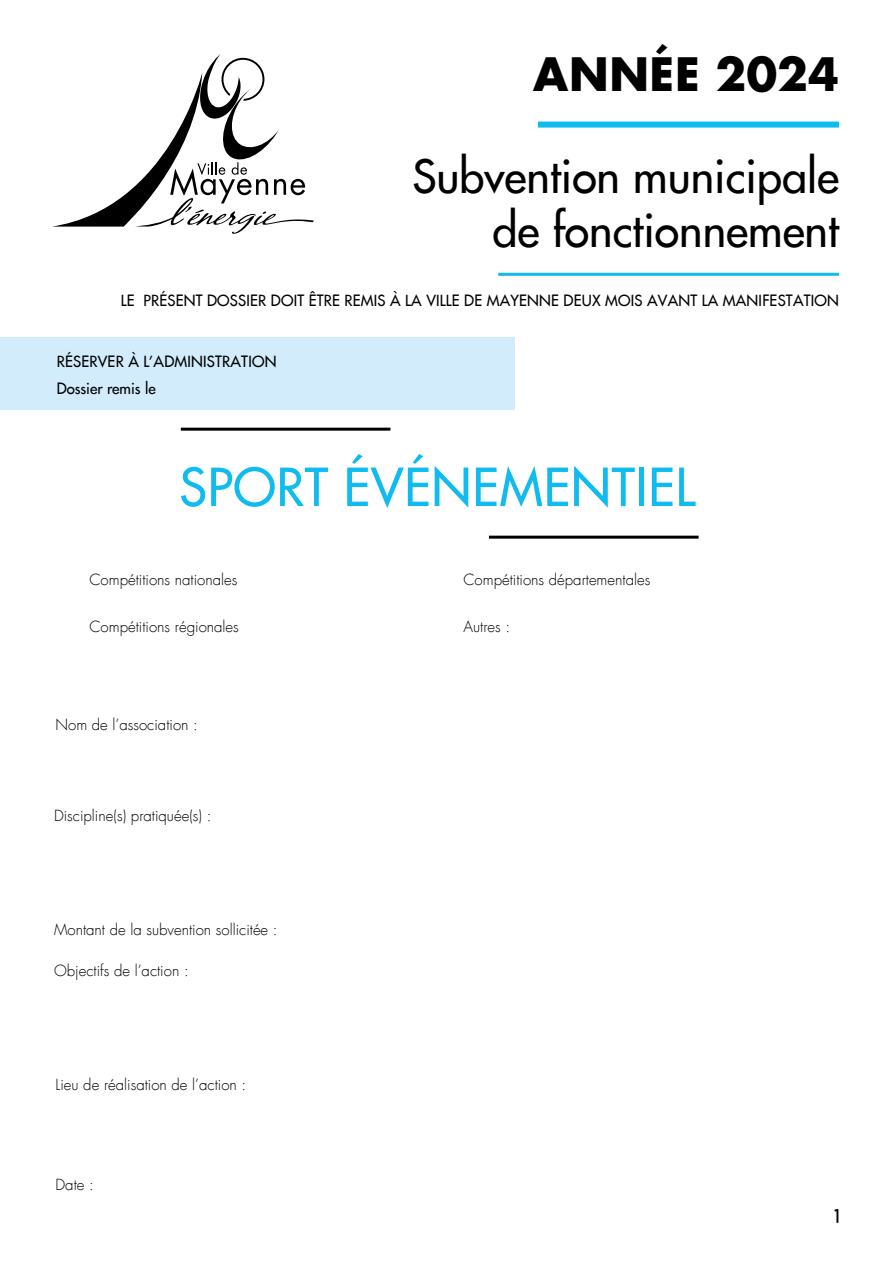
<style>
.page{position:relative;width:893px;height:1263px;background:#fff}
.page>*{position:absolute;margin:0;border:0;box-sizing:border-box;transform-origin:0 0}
.t1{font:51px "Futura";letter-spacing:.015em;color:#10bbef}
.t2{font:45px/54px "Futura";color:#000;text-align:right}
.t3{font:700 45px "Futura";letter-spacing:.015em;color:#000}
.t4{font:700 18px "Comfortaa";color:#000}
.t5{font:300 15px "Futura";color:#000}
.t6{font:15px/26.5px "Futura";letter-spacing:.015em;color:#000}
</style>
<div class="page">
<div style="left:538px;top:122px;width:301px;height:6px;background:#10bbef"></div>
<hr style="left:498px;top:273px;width:341px;height:3px;background:#10bbef">
<hr style="left:181px;top:428px;width:209px;height:3px;background:#000">
<hr style="left:489px;top:536px;width:210px;height:3px;background:#000">
<div style="left:0;top:337px;width:514px;height:73px;background:#d2ecfc"></div>
<svg style="left:52px;top:54px;width:262px;height:180px"></svg>
<h2 class="t3" style="left:533px;top:45px;width:307px">ANNÉE 2024</h2>
<h2 class="t2" style="left:412px;top:150px;width:428px">Subvention municipale de fonctionnement</h2>
<p class="t6" style="left:121px;top:287px;width:720px">LE PRÉSENT DOSSIER DOIT ÊTRE REMIS À LA VILLE DE MAYENNE DEUX MOIS AVANT LA MANIFESTATION</p>
<p class="t6" style="left:57px;top:348px;width:221px">RÉSERVER À L’ADMINISTRATION<br>Dossier remis le</p>
<h1 class="t1" style="left:179px;top:454px;width:517px">SPORT ÉVÉNEMENTIEL</h1>
<p class="t5" style="left:90px;top:570px;width:149px">Compétitions nationales</p>
<p class="t5" style="left:90px;top:617px;width:151px">Compétitions régionales</p>
<p class="t5" style="left:55px;top:715px;width:144px">Nom de l’association :</p>
<p class="t5" style="left:54px;top:806px;width:159px">Discipline(s) pratiquée(s) :</p>
<p class="t5" style="left:54px;top:921px;width:225px">Montant de la subvention sollicitée :</p>
<p class="t5" style="left:54px;top:961px;width:136px">Objectifs de l’action :</p>
<p class="t5" style="left:55px;top:1076px;width:192px">Lieu de réalisation de l’action :</p>
<p class="t5" style="left:55px;top:1176px;width:40px">Date :</p>
<p class="t5" style="left:463px;top:570px;width:188px">Compétitions départementales</p>
<p class="t5" style="left:463px;top:617px;width:48px">Autres :</p>
<p class="t4" style="left:834px;top:1205px;width:6px">1</p>
</div>
